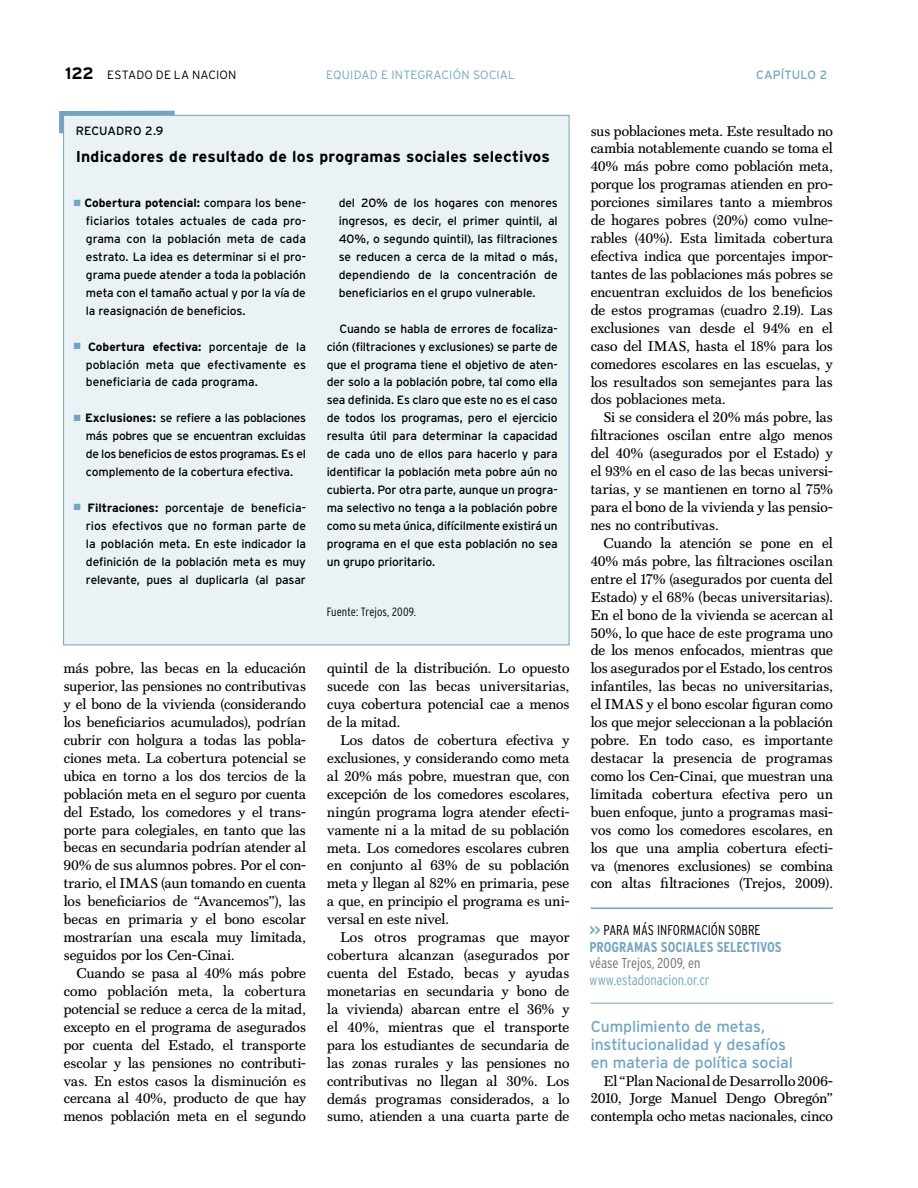
<style>
.page{position:relative;width:918px;height:1188px;background:#fff}
.page>*{position:absolute;margin:0;border:0;box-sizing:border-box;transform-origin:0 0}
.t1{font:15.75px/17.9px "Interstate";letter-spacing:-.01em;color:#72a5c1}
.t2{font:700 15.75px "Interstate";letter-spacing:.01em;color:#000}
.t3{font:14.25px/18px "Scotch Text";color:#000;text-align:justify}
.t4{font:700 condensed 14.25px/16.5px "Interstate";letter-spacing:-.005em;color:#72a5c1}
.t5{font:300 condensed 14.25px "Interstate";color:#72a5c1}
.t6{font:300 condensed 14.25px "Interstate";letter-spacing:-.005em;color:#6f6f6f}
.t7{font:12px/18px "Interstate";letter-spacing:-.01em;color:#000;text-align:justify}
.t8{font:300 12px "Interstate";letter-spacing:.01em;color:#72a5c1}
.t9{font:300 12px "Interstate";letter-spacing:.015em;color:#000}
.t10{font:300 condensed 12px "Interstate";letter-spacing:.005em;color:#000}
.t11{font:12px "Interstate";letter-spacing:.01em;color:#000}
.t12{font:12px "Interstate";letter-spacing:.01em;color:#72a5c1}
.s1{font-weight:700;font-size:16.5px}
.s2{color:#72a5c1}
.s3{font-weight:700}
.s4{font-weight:300;color:#000}
</style>
<div class="page">
<div style="left:63px;top:115px;width:506px;height:530px;background:#eaf2f6;border:1px solid #72a5c1"></div>
<svg style="left:59px;top:110px;width:120px;height:28px"></svg>
<hr style="left:591px;top:908px;width:242px;height:1px;background:#72a5c1">
<hr style="left:591px;top:1003px;width:242px;height:1px;background:#72a5c1">
<p class="t9" style="left:65px;top:68px;width:173px"><span class="s1">122</span> ESTADO DE LA NACION</p>
<p class="t8" style="left:326px;top:68px;width:190px">EQUIDAD E INTEGRACIÓN SOCIAL</p>
<p class="t12" style="left:756px;top:68px;width:72px">CAPÍTULO 2</p>
<p class="t11" style="left:76px;top:125px;width:89px">RECUADRO 2.9</p>
<p class="t2" style="left:76px;top:148px;width:476px">Indicadores de resultado de los programas sociales selectivos</p>
<p class="t7" style="left:86px;top:194px;width:222px;text-indent:-12px"><span class="s2">■</span> <span class="s3">Cobertura potencial:</span> compara los bene&shy;ficiarios totales actuales de cada pro&shy;grama con la población meta de cada estrato. La idea es determinar si el pro&shy;grama puede atender a toda la población meta con el tamaño actual y por la vía de la reasignación de beneficios.</p>
<p class="t7" style="left:86px;top:337px;width:222px;text-indent:-12px"><span class="s2">■</span> <span class="s3">Cobertura efectiva:</span> porcentaje de la población meta que efectivamente es beneficiaria de cada programa.</p>
<p class="t7" style="left:86px;top:409px;width:222px;text-indent:-12px"><span class="s2">■</span> <span class="s3">Exclusiones:</span> se refiere a las poblaciones más pobres que se encuentran excluidas de los beneficios de estos programas. Es el complemento de la cobertura efectiva.</p>
<p class="t7" style="left:86px;top:499px;width:222px;text-indent:-12px"><span class="s2">■</span> <span class="s3">Filtraciones:</span> porcentaje de beneficia&shy;rios efectivos que no forman parte de la población meta. En este indicador la definición de la población meta es muy relevante, pues al duplicarla (al pasar</p>
<p class="t7" style="left:339px;top:194px;width:221px">del 20% de los hogares con menores ingresos, es decir, el primer quintil, al 40%, o segundo quintil), las filtraciones se reducen a cerca de la mitad o más, dependiendo de la concentración de beneficiarios en el grupo vulnerable.</p>
<p class="t7" style="left:327px;top:319px;width:233px;text-indent:13px">Cuando se habla de errores de focaliza&shy;ción (filtraciones y exclusiones) se parte de que el programa tiene el objetivo de aten&shy;der solo a la población pobre, tal como ella sea definida. Es claro que este no es el caso de todos los programas, pero el ejercicio resulta útil para determinar la capacidad de cada uno de ellos para hacerlo y para identificar la población meta pobre aún no cubierta. Por otra parte, aunque un progra&shy;ma selectivo no tenga a la población pobre como su meta única, difícilmente existirá un programa en el que esta población no sea un grupo prioritario.</p>
<p class="t10" style="left:327px;top:605px;width:91px">Fuente: Trejos, 2009.</p>
<p class="t3" style="left:64px;top:659px;width:244px">más pobre, las becas en la educación superior, las pensiones no contributivas y el bono de la vivienda (considerando los beneficiarios acumulados), podrían cubrir con holgura a todas las pobla&shy;ciones meta. La cobertura potencial se ubica en torno a los dos tercios de la población meta en el seguro por cuenta del Estado, los comedores y el trans&shy;porte para colegiales, en tanto que las becas en secundaria podrían atender al 90% de sus alumnos pobres. Por el con&shy;trario, el IMAS (aun tomando en cuenta los beneficiarios de “Avancemos”), las becas en primaria y el bono escolar mostrarían una escala muy limitada, seguidos por los Cen-Cinai.</p>
<p class="t3" style="left:64px;top:964px;width:244px;text-indent:13px">Cuando se pasa al 40% más pobre como población meta, la cobertura potencial se reduce a cerca de la mitad, excepto en el programa de asegurados por cuenta del Estado, el transporte escolar y las pensiones no contributi&shy;vas. En estos casos la disminución es cercana al 40%, producto de que hay menos población meta en el segundo</p>
<p class="t3" style="left:327px;top:659px;width:244px">quintil de la distribución. Lo opuesto sucede con las becas universitarias, cuya cobertura potencial cae a menos de la mitad.</p>
<p class="t3" style="left:327px;top:731px;width:244px;text-indent:13px">Los datos de cobertura efectiva y exclusiones, y considerando como meta al 20% más pobre, muestran que, con excepción de los comedores escolares, ningún programa logra atender efecti&shy;vamente ni a la mitad de su población meta. Los comedores escolares cubren en conjunto al 63% de su población meta y llegan al 82% en primaria, pese a que, en principio el programa es uni&shy;versal en este nivel.</p>
<p class="t3" style="left:327px;top:928px;width:244px;text-indent:13px">Los otros programas que mayor cobertura alcanzan (asegurados por cuenta del Estado, becas y ayudas monetarias en secundaria y bono de la vivienda) abarcan entre el 36% y el 40%, mientras que el transporte para los estudiantes de secundaria de las zonas rurales y las pensiones no contributivas no llegan al 30%. Los demás programas considerados, a lo sumo, atienden a una cuarta parte de</p>
<p class="t3" style="left:591px;top:122px;width:244px">sus poblaciones meta. Este resultado no cambia notablemente cuando se toma el 40% más pobre como población meta, porque los programas atienden en pro&shy;porciones similares tanto a miembros de hogares pobres (20%) como vulne&shy;rables (40%). Esta limitada cobertura efectiva indica que porcentajes impor&shy;tantes de las poblaciones más pobres se encuentran excluidos de los beneficios de estos programas (cuadro 2.19). Las exclusiones van desde el 94% en el caso del IMAS, hasta el 18% para los comedores escolares en las escuelas, y los resultados son semejantes para las dos poblaciones meta.</p>
<p class="t3" style="left:591px;top:409px;width:244px;text-indent:13px">Si se considera el 20% más pobre, las filtraciones oscilan entre algo menos del 40% (asegurados por el Estado) y el 93% en el caso de las becas universi&shy;tarias, y se mantienen en torno al 75% para el bono de la vivienda y las pensio&shy;nes no contributivas.</p>
<p class="t3" style="left:591px;top:534px;width:244px;text-indent:13px">Cuando la atención se pone en el 40% más pobre, las filtraciones oscilan entre el 17% (asegurados por cuenta del Estado) y el 68% (becas universitarias).<br>En el bono de la vivienda se acercan al 50%, lo que hace de este programa uno de los menos enfocados, mientras que los asegurados por el Estado, los centros infantiles, las becas no universitarias, el IMAS y el bono escolar figuran como los que mejor seleccionan a la población pobre. En todo caso, es importante destacar la presencia de programas como los Cen-Cinai, que muestran una limitada cobertura efectiva pero un buen enfoque, junto a programas masi&shy;vos como los comedores escolares, en los que una amplia cobertura efecti&shy;va (menores exclusiones) se combina con altas filtraciones (Trejos, 2009).</p>
<p class="t4" style="left:590px;top:922px;width:194px">&gt;&gt; <span class="s4">PARA MÁS INFORMACIÓN SOBRE<br></span>PROGRAMAS SOCIALES SELECTIVOS</p>
<p class="t6" style="left:590px;top:955px;width:113px">véase Trejos, 2009, en</p>
<p class="t5" style="left:590px;top:972px;width:121px">www.estadonacion.or.cr</p>
<p class="t1" style="left:591px;top:1017px;width:204px">Cumplimiento de metas, institucionalidad y desafíos en materia de política social</p>
<p class="t3" style="left:591px;top:1072px;width:244px;text-indent:13px">El “Plan Nacional de Desarrollo 2006- 2010, Jorge Manuel Dengo Obregón” contempla ocho metas nacionales, cinco</p>
</div>
